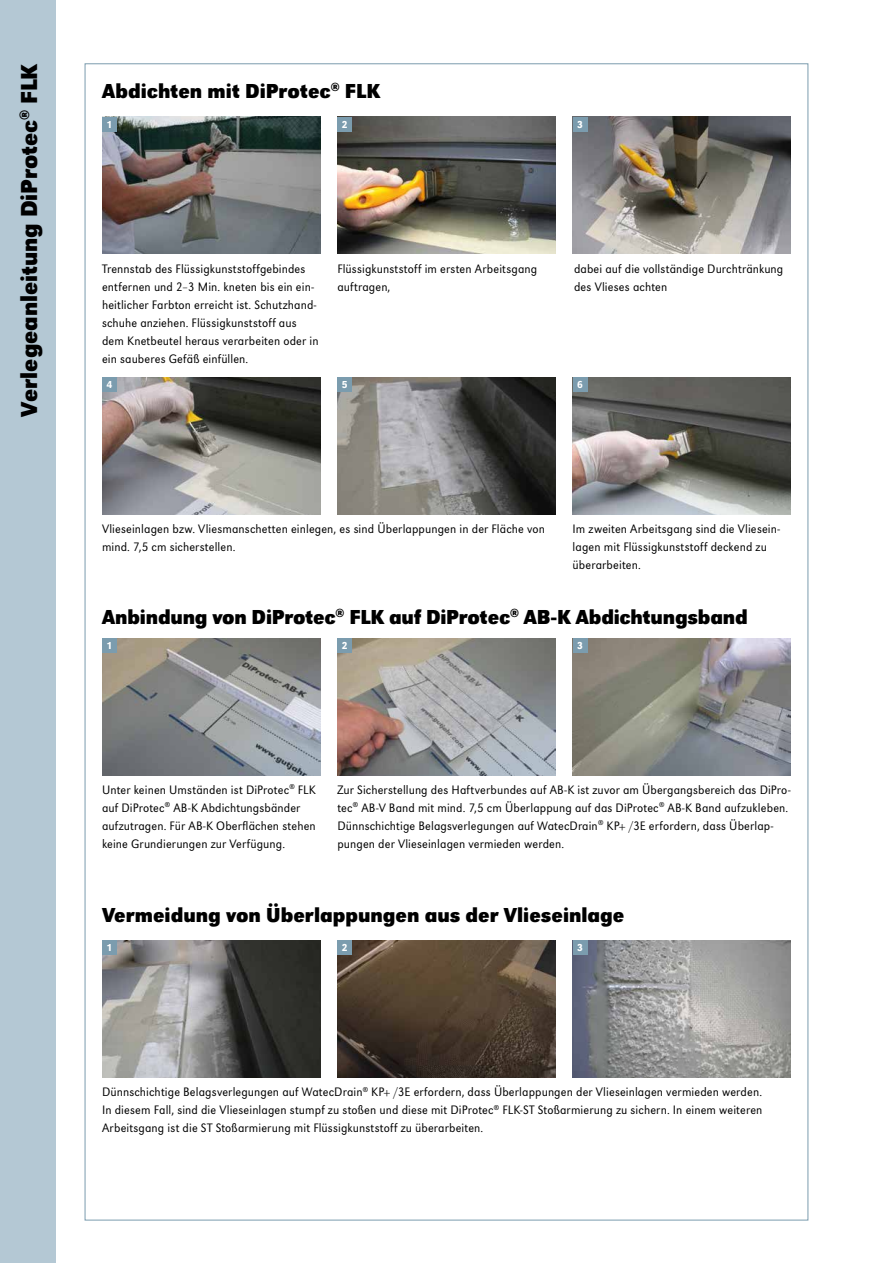
<style>
.page{position:relative;width:893px;height:1263px;background:#fff}
.page>*{position:absolute;margin:0;border:0;box-sizing:border-box;transform-origin:0 0}
.t1{font:700 24px "URW Grotesk Nar";color:#000}
.t2{font:700 21px "URW Grotesk Nar";color:#000}
.t3{font:300 12.75px/18px "URW Grotesk Nar";letter-spacing:.01em;color:#000}
.t4{font:500 10.5px "URW Grotesk Nar";color:#fff}
</style>
<div class="page">
<img style="left:337px;top:377px;width:219px;height:137px">
<div style="left:0;top:0;width:55px;height:1263px;background:#b4c8d4"></div>
<img style="left:102px;top:117px;width:218px;height:136px">
<img style="left:102px;top:377px;width:218px;height:137px">
<img style="left:573px;top:117px;width:218px;height:136px">
<img style="left:573px;top:377px;width:218px;height:137px">
<div style="left:102px;top:117px;width:15px;height:14px;background:#7b9cae"></div>
<div style="left:102px;top:377px;width:15px;height:15px;background:#7b9cae"></div>
<div style="left:337px;top:377px;width:15px;height:15px;background:#7b9cae"></div>
<img style="left:337px;top:117px;width:219px;height:136px">
<div style="left:337px;top:117px;width:15px;height:14px;background:#7b9cae"></div>
<div style="left:573px;top:117px;width:14px;height:14px;background:#7b9cae"></div>
<div style="left:573px;top:377px;width:14px;height:15px;background:#7b9cae"></div>
<img style="left:102px;top:638px;width:218px;height:137px">
<img style="left:573px;top:638px;width:218px;height:137px">
<div style="left:102px;top:638px;width:15px;height:15px;background:#7b9cae"></div>
<img style="left:337px;top:638px;width:219px;height:137px">
<div style="left:337px;top:638px;width:15px;height:15px;background:#7b9cae"></div>
<div style="left:573px;top:638px;width:14px;height:15px;background:#7b9cae"></div>
<img style="left:102px;top:940px;width:218px;height:137px">
<img style="left:573px;top:940px;width:218px;height:137px">
<div style="left:102px;top:940px;width:15px;height:15px;background:#7b9cae"></div>
<img style="left:337px;top:940px;width:219px;height:137px">
<div style="left:337px;top:940px;width:15px;height:15px;background:#7b9cae"></div>
<div style="left:573px;top:940px;width:14px;height:15px;background:#7b9cae"></div>
<h1 class="t1" style="left:15px;top:417px;width:355px;rotate:-90deg">Verlegeanleitung DiProtec<sup>®</sup> FLK</h1>
<h2 class="t2" style="left:102px;top:79px;width:280px">Abdichten mit DiProtec<sup>®</sup> FLK</h2>
<p class="t4" style="left:107px;top:118px;width:7px">1</p>
<p class="t4" style="left:342px;top:118px;width:7px">2</p>
<p class="t4" style="left:577px;top:118px;width:7px">3</p>
<p class="t3" style="left:102px;top:259px;width:218px">Trennstab des Flüssigkunststoffgebindes entfernen und 2–3 Min. kneten bis ein ein&shy;heitlicher Farbton erreicht ist. Schutzhand&shy;schuhe anziehen. Flüssigkunststoff aus dem Knetbeutel heraus verarbeiten oder in ein sauberes Gefäß einfüllen.</p>
<p class="t3" style="left:337px;top:259px;width:201px">Flüssigkunststoff im ersten Arbeitsgang auftragen,</p>
<p class="t3" style="left:574px;top:259px;width:211px">dabei auf die vollständige Durchtränkung des Vlieses achten</p>
<p class="t4" style="left:107px;top:379px;width:7px">4</p>
<p class="t4" style="left:342px;top:379px;width:7px">5</p>
<p class="t4" style="left:577px;top:379px;width:7px">6</p>
<p class="t3" style="left:102px;top:520px;width:444px">Vlieseinlagen bzw. Vliesmanschetten einlegen, es sind Überlappungen in der Fläche von mind. 7,5 cm sicherstellen.</p>
<p class="t3" style="left:573px;top:520px;width:209px">Im zweiten Arbeitsgang sind die Vliesein&shy;lagen mit Flüssigkunststoff deckend zu überarbeiten.</p>
<h2 class="t2" style="left:102px;top:605px;width:647px">Anbindung von DiProtec<sup>®</sup> FLK auf DiProtec<sup>®</sup> AB-K Abdichtungsband</h2>
<p class="t4" style="left:107px;top:639px;width:7px">1</p>
<p class="t4" style="left:342px;top:639px;width:7px">2</p>
<p class="t4" style="left:577px;top:639px;width:7px">3</p>
<p class="t3" style="left:102px;top:780px;width:215px">Unter keinen Umständen ist DiProtec<sup>®</sup> FLK auf DiProtec<sup>®</sup> AB-K Abdichtungsbänder aufzutragen. Für AB-K Oberflächen stehen keine Grundierungen zur Verfügung.</p>
<p class="t3" style="left:337px;top:780px;width:455px">Zur Sicherstellung des Haftverbundes auf AB-K ist zuvor am Übergangsbereich das DiPro&shy;tec<sup>®</sup> AB-V Band mit mind. 7,5 cm Überlappung auf das DiProtec<sup>®</sup> AB-K Band aufzukleben.<br>Dünnschichtige Belagsverlegungen auf WatecDrain<sup>®</sup> KP+ /3E erfordern, dass Überlap&shy;pungen der Vlieseinlagen vermieden werden.</p>
<h2 class="t2" style="left:102px;top:902px;width:524px">Vermeidung von Überlappungen aus der Vlieseinlage</h2>
<p class="t4" style="left:107px;top:942px;width:7px">1</p>
<p class="t4" style="left:342px;top:942px;width:7px">2</p>
<p class="t4" style="left:577px;top:942px;width:7px">3</p>
<p class="t3" style="left:102px;top:1083px;width:662px;text-align:justify">Dünnschichtige Belagsverlegungen auf WatecDrain<sup>®</sup> KP+ /3E erfordern, dass Überlappungen der Vlieseinlagen vermieden werden.<br>In diesem Fall, sind die Vlieseinlagen stumpf zu stoßen und diese mit DiProtec<sup>®</sup> FLK-ST Stoßarmierung zu sichern. In einem weiteren Arbeitsgang ist die ST Stoßarmierung mit Flüssigkunststoff zu überarbeiten.</p>
</div>
